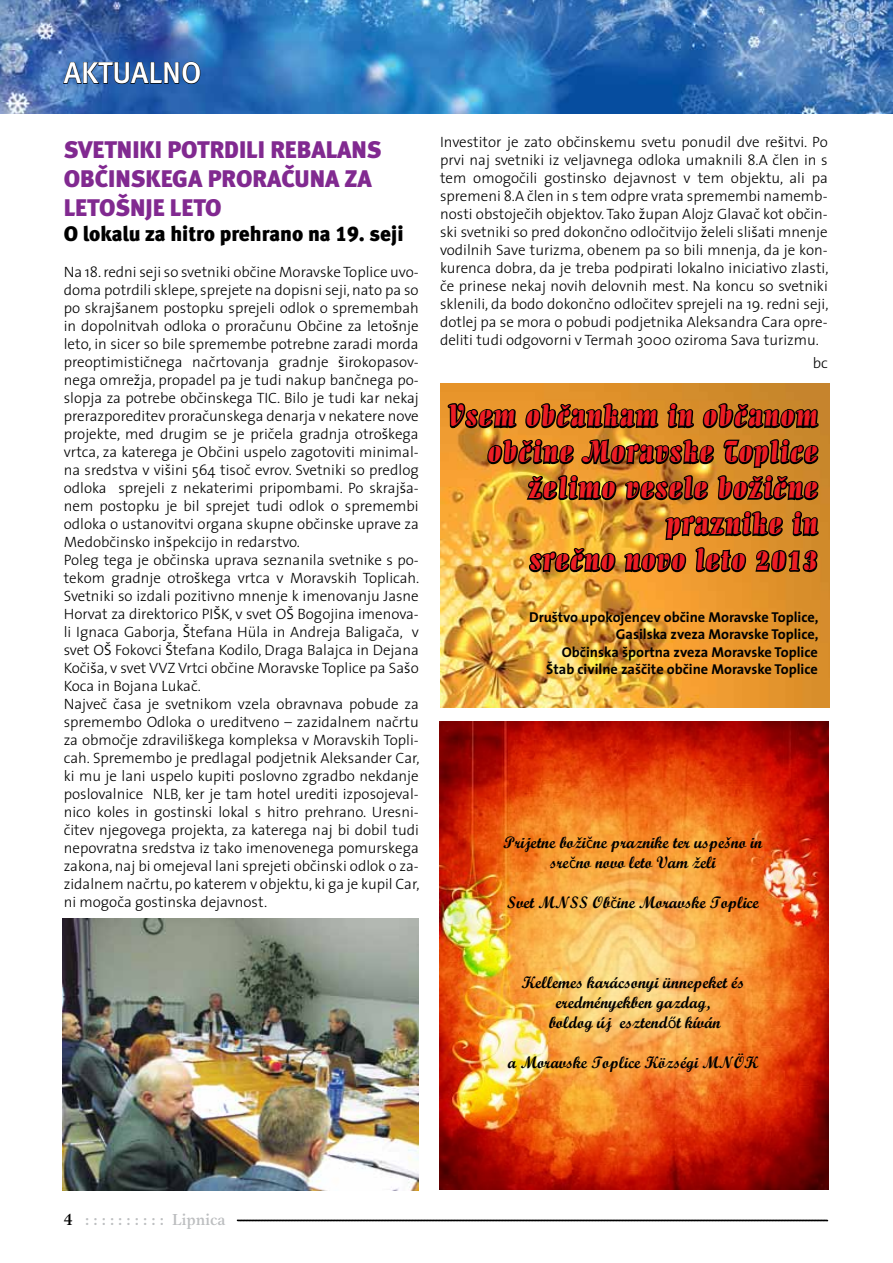
<style>
.page{position:relative;width:893px;height:1263px;background:#fff}
.page>*{position:absolute;margin:0;border:0;box-sizing:border-box;transform-origin:0 0}
.t1{font:30px/36px "Allegro BT";letter-spacing:.05em;color:#ed1d24;text-align:right}
.t2{font:30px "Meta Medium CE";color:#fff}
.t3{font:24px/28.8px "Meta Black CELF";color:#812990}
.t4{font:21px "Meta Black CELF";color:#000}
.t5{font:16.65px/20px "Script MT Bold";color:#000;text-align:center}
.t6{font:500 16.5px "Gamma Itc TEE";color:#bcbec0}
.t7{font:300 15px/18px "The Sans OT";color:#000}
.t8{font:700 14.4px/17.2px "The Sans OT";color:#000;text-align:right}
.s1{font-family:"Calibri"}
.s2{color:#000}
</style>
<div class="page">
<svg style="left:237px;top:1219px;width:591px;height:2px"></svg>
<img style="left:0;top:0;width:893px;height:114px">
<img style="left:63px;top:0;width:138px;height:84px">
<img style="left:440px;top:384px;width:389px;height:323px">
<img style="left:63px;top:918px;width:356px;height:273px">
<svg style="left:446px;top:383px;width:375px;height:266px;background:#b87f2a"></svg>
<img style="left:440px;top:721px;width:389px;height:469px">
<h1 class="t2" style="left:64px;top:54px;width:139px">AKTUALNO</h1>
<h2 class="t3" style="left:64px;top:135px;width:319px">SVETNIKI POTRDILI REBALANS<br>OBČINSKEGA PRORAČU NA ZA<br>LETOŠNJE LETO</h2>
<h3 class="t4" style="left:64px;top:221px;width:341px">O LOKALU ZA HITRO PREHRANO NA 19. SEJI</h3>
<p class="t7" style="left:64px;top:263px;width:357px">Na 18. redni seji so svetniki občine Moravske Toplice uvo&shy;doma potrdili sklepe, sprejete na dopisni seji, nato pa so po skrajšanem postopku sprejeli odlok o spremembah in dopolnitvah odloka o proračunu Občine za letošnje leto, in sicer so bile spremembe potrebne zaradi morda preoptimističnega načrtovanja gradnje širokopasov&shy;nega omrežja, propadel pa je tudi nakup bančnega po&shy;slopja za potrebe občinskega TIC. Bilo je tudi kar nekaj prerazporeditev proračunskega denarja v nekatere nove projekte, med drugim se je pričela gradnja otroškega vrtca, za katerega je Občini uspelo zagotoviti minimal&shy;na sredstva v višini 564 tisoč evrov. Svetniki so predlog odloka sprejeli z nekaterimi pripombami. Po skrajša&shy;nem postopku je bil sprejet tudi odlok o spremembi odloka o ustanovitvi organa skupne občinske uprave za Medobčinsko inšpekcijo in redarstvo.<br>Poleg tega je občinska uprava seznanila svetnike s po&shy;tekom gradnje otroškega vrtca v Moravskih Toplicah.<br>Svetniki so izdali pozitivno mnenje k imenovanju Jasne Horvat za direktorico PIŠK, v svet OŠ Bogojina imenova&shy;li Ignaca Gaborja, Štefana Hüla in Andreja Baligača, v svet OŠ Fokovci Štefana Kodilo, Draga Balajca in Dejana Kočiša, v svet VVZ Vrtci občine Moravske Toplice pa Sašo Koca in Bojana Lukač.<br>Največ časa je svetnikom vzela obravnava pobude za spremembo Odloka o ureditveno – zazidalnem načrtu za območje zdraviliškega kompleksa v Moravskih Topli&shy;cah. Spremembo je predlagal podjetnik Aleksander Car, ki mu je lani uspelo kupiti poslovno zgradbo nekdanje poslovalnice NLB, ker je tam hotel urediti izposojeval&shy;nico koles in gostinski lokal s hitro prehrano. Uresni&shy;čitev njegovega projekta, za katerega naj bi dobil tudi nepovratna sredstva iz tako imenovenega pomurskega zakona, naj bi omejeval lani sprejeti občinski odlok o za&shy;zidalnem načrtu, po katerem v objektu, ki ga je kupil Car, ni mogoča gostinska dejavnost.</p>
<p class="t7" style="left:440px;top:132px;width:390px;text-align:justify">Investitor je zato občinskemu svetu ponudil dve rešitvi. Po prvi naj svetniki iz veljavnega odloka umaknili 8.A člen in s tem omogočili gostinsko dejavnost v tem objektu, ali pa spremeni 8.A člen in s tem odpre vrata spremembi namemb&shy;nosti obstoječih objektov. Tako župan Alojz Glavač kot občin&shy;ski svetniki so pred dokončno odločitvijo želeli slišati mnenje vodilnih Save turizma, obenem pa so bili mnenja, da je kon&shy;kurenca dobra, da je treba podpirati lokalno iniciativo zlasti, če prinese nekaj novih delovnih mest. Na koncu so svetniki sklenili, da bodo dokončno odločitev sprejeli na 19. redni seji, dotlej pa se mora o pobudi podjetnika Aleksandra Cara opre&shy;deliti tudi odgovorni v Termah 3000 oziroma Sava turizmu.</p>
<p class="t7" style="left:813px;top:353px;width:17px">bc</p>
<h1 class="t1" style="left:448px;top:398px;width:371px">Vsem občankam in občanom občine Moravske Toplice želimo vesele božične praznike in<br>srečno novo leto 2013</h1>
<p class="t8" style="left:529px;top:608px;width:291px">Društvo upokojencev občine Moravske Toplice, Gasilska zveza Moravske Toplice,<br>Občinska športna zveza Moravske Toplice<br>Štab civilne zaščite občine Moravske Toplice</p>
<p class="t5" style="left:504px;top:832px;width:260px">Prijetne boži<span class="s1">č</span>ne praznike ter uspešno in sre<span class="s1">č</span>no novo leto Vam želi</p>
<p class="t5" style="left:507px;top:892px;width:253px">Svet MNSS Ob<span class="s1">č</span>ine Moravske Toplice</p>
<p class="t5" style="left:522px;top:972px;width:224px">Kellemes karácsonyi ünnepeket és eredményekben gazdag,<br>boldog új esztend<span class="s1">ő</span>t kíván</p>
<p class="t5" style="left:508px;top:1052px;width:252px">a Moravske Toplice Községi MNÖK</p>
<p class="t6" style="left:64px;top:1209px;width:163px"><span class="s2">4</span> : : : : : : : : : : Lipnica</p>
</div>
